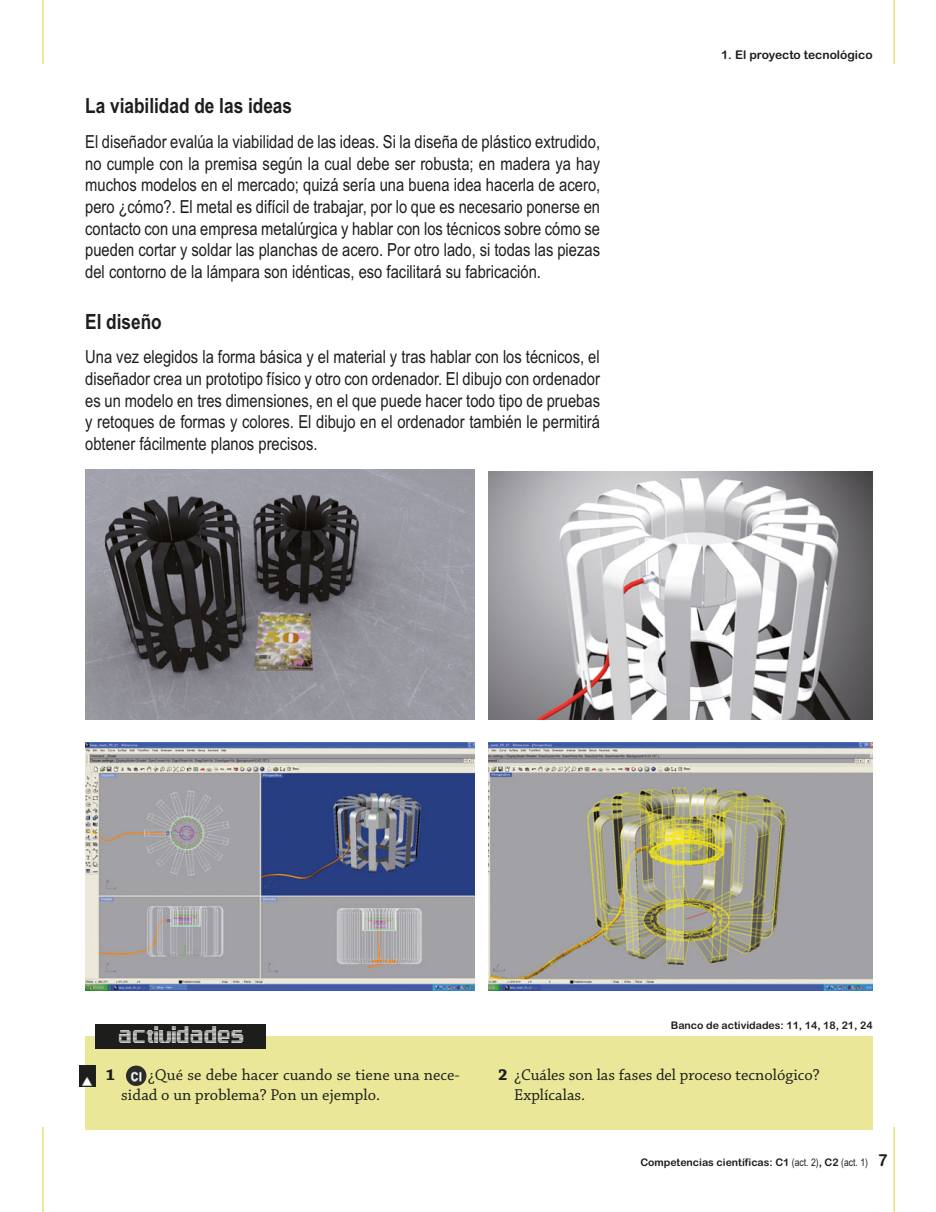
<style>
.page{position:relative;width:936px;height:1212px;background:#fff}
.page>*{position:absolute;margin:0;border:0;box-sizing:border-box;transform-origin:0 0}
.t1{font:700 21px "Arial Narrow";color:#1d1d1b}
.t2{font:21px "Sams Town";color:#fff}
.t3{font:18px/21.8px "Arial Narrow";color:#1d1d1b;text-align:justify}
.t4{font:16.5px/20px "Chaparral Pro";letter-spacing:.005em;color:#1d1d1b}
.t5{font:700 16.5px "Chaparral Pro";color:#1d1d1b}
.t6{font:16.5px "Arial Rounded MT Bold";color:#1d1d1b}
.t7{font:12px "Arial Rounded MT Bold";color:#1d1d1b}
.t8{font:10.5px "Arial Rounded MT Bold";color:#1d1d1b}
.s1{font-weight:700}
.s2{font-family:"Arial Narrow"}
</style>
<div class="page">
<div style="left:85px;top:1036px;width:787px;height:94px;background:#eae898"></div>
<div style="left:96px;top:1024px;width:170px;height:25px;background:#1d1d1b"></div>
<img style="left:86px;top:742px;width:388px;height:249px">
<img style="left:488px;top:742px;width:384px;height:249px">
<img style="left:85px;top:470px;width:389px;height:250px">
<img style="left:488px;top:471px;width:384px;height:249px">
<img style="left:126px;top:1066px;width:20px;height:20px;border-radius:50%">
<img style="left:79px;top:1066px;width:16px;height:21px">
<hr style="left:42px;top:1127px;width:2px;height:85px;background:#e6e380">
<hr style="left:893px;top:1127px;width:1px;height:85px;background:#e6e380">
<hr style="left:42px;top:0;width:2px;height:64px;background:#e6e380">
<hr style="left:893px;top:0;width:1px;height:64px;background:#e6e380">
<p class="t1" style="left:85px;top:98px;width:208px">La viabilidad de las ideas</p>
<p class="t3" style="left:85px;top:132px;width:516px">El diseñador evalúa la viabilidad de las ideas. Si la diseña de plástico extrudido, no cumple con la premisa según la cual debe ser robusta; en madera ya hay muchos modelos en el mercado; quizá sería una buena idea hacerla de acero, pero ¿cómo?. El metal es difícil de trabajar, por lo que es necesario ponerse en contacto con una empresa metalúrgica y hablar con los técnicos sobre cómo se pueden cortar y soldar las planchas de acero. Por otro lado, si todas las piezas del contorno de la lámpara son idénticas, eso facilitará su fabricación.</p>
<p class="t1" style="left:85px;top:314px;width:78px">El diseño</p>
<p class="t3" style="left:85px;top:348px;width:516px">Una vez elegidos la forma básica y el material y tras hablar con los técnicos, el diseñador crea un prototipo físico y otro con ordenador. El dibujo con ordenador es un modelo en tres dimensiones, en el que puede hacer todo tipo de pruebas y retoques de formas y colores. El dibujo en el ordenador también le permitirá obtener fácilmente planos precisos.</p>
<p class="t7" style="left:720px;top:50px;width:153px">1. El proyecto tecnológico</p>
<p class="t8" style="left:670px;top:1021px;width:203px">Banco de actividades: 11, 14, 18, 21, 24</p>
<p class="t2" style="left:118px;top:1024px;width:128px">actividades</p>
<p class="t4" style="left:121px;top:1066px;width:340px;text-indent:26px">¿Qué se debe hacer cuando se tiene una nece&shy;sidad o un problema? Pon un ejemplo.</p>
<p class="t5" style="left:106px;top:1068px;width:11px">1</p>
<p class="t4" style="left:513px;top:1066px;width:307px;text-indent:-16px"><span class="s1">2</span> ¿Cuáles son las fases del proceso tecnológico?<br>Explícalas.</p>
<p class="t8" style="left:640px;top:1158px;width:229px">Competencias científicas: C1 <span class="s2">(act. 2)</span>, C2 <span class="s2">(act. 1)</span></p>
<p class="t6" style="left:877px;top:1154px;width:11px">7</p>
</div>
